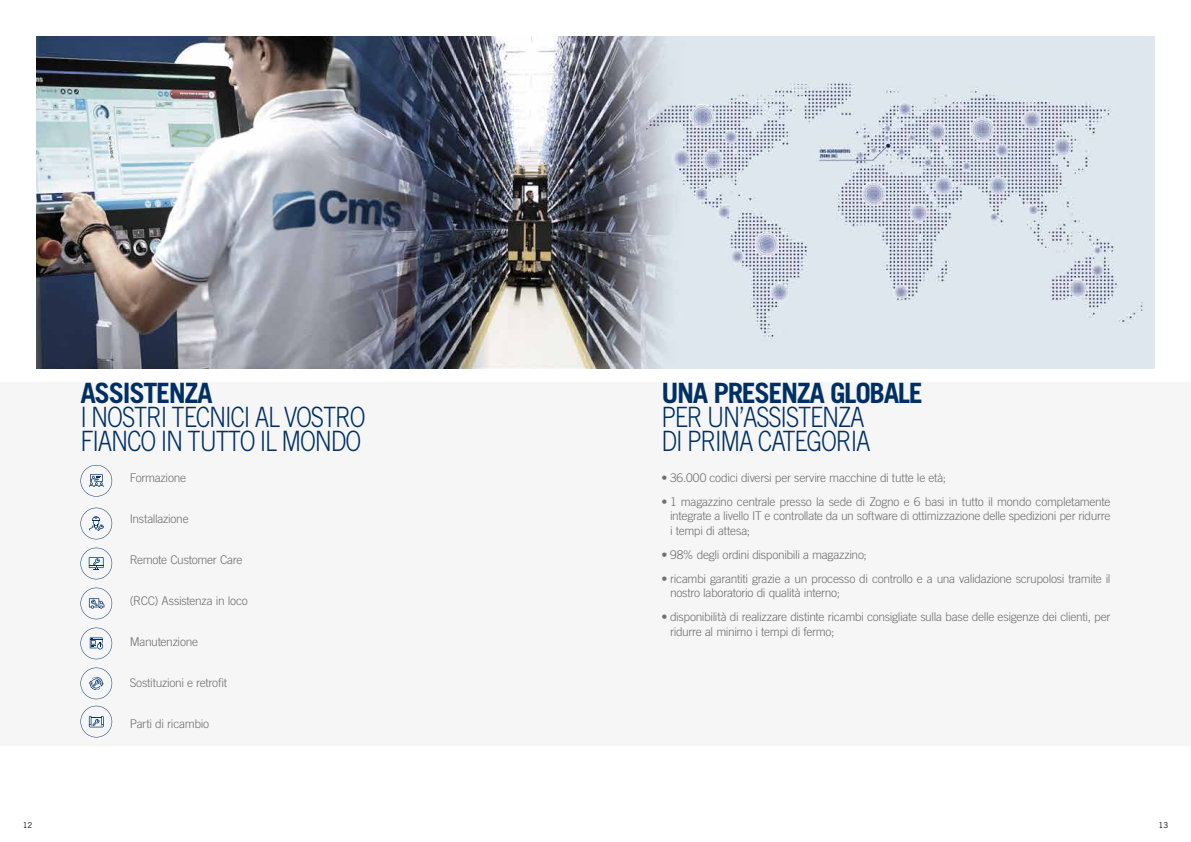
<style>
.page{position:relative;width:1191px;height:842px;background:#fff}
.page>*{position:absolute;margin:0;border:0;box-sizing:border-box;transform-origin:0 0}
.t1{font:300 28px/24px "Trade Gothic LT Std";letter-spacing:-.05em;color:#003063;scale:.85 1}
.t2{font:700 28px "Trade Gothic LT Std";letter-spacing:-.05em;color:#003063}
.t3{font:300 12px/14.4px "Trade Gothic LT Std";letter-spacing:-.025em;color:#706f6f}
.t4{font:8px "Trade Gothic LT Std";color:#000}
</style>
<div class="page">
<div style="left:0;top:382px;width:1191px;height:364px;background:#f6f6f6"></div>
<svg style="left:80px;top:465px;width:32px;height:32px"></svg>
<svg style="left:80px;top:628px;width:32px;height:31px"></svg>
<svg style="left:80px;top:706px;width:32px;height:31px"></svg>
<svg style="left:80px;top:508px;width:32px;height:31px"></svg>
<svg style="left:80px;top:588px;width:32px;height:31px"></svg>
<svg style="left:80px;top:668px;width:32px;height:31px"></svg>
<svg style="left:80px;top:548px;width:32px;height:31px"></svg>
<img style="left:36px;top:36px;width:1119px;height:333px">
<h1 class="t2" style="left:80px;top:375px;width:134px">ASSISTENZA</h1>
<h1 class="t1" style="left:80px;top:404px;width:337px">I NOSTRI TECNICI AL VOSTRO<br>FIANCO IN TUTTO IL MONDO</h1>
<p class="t3" style="left:130px;top:470px;width:58px">Formazione</p>
<p class="t3" style="left:130px;top:511px;width:60px">Installazione</p>
<p class="t3" style="left:130px;top:552px;width:114px">Remote Customer Care</p>
<p class="t3" style="left:130px;top:593px;width:120px">(RCC) Assistenza in loco</p>
<p class="t3" style="left:130px;top:634px;width:70px">Manutenzione</p>
<p class="t3" style="left:130px;top:675px;width:99px">Sostituzioni e retrofit</p>
<p class="t3" style="left:130px;top:716px;width:81px">Parti di ricambio</p>
<h1 class="t2" style="left:661px;top:375px;width:263px">UNA PRESENZA GLOBALE</h1>
<h1 class="t1" style="left:661px;top:404px;width:247px">PER UN’ASSISTENZA<br>DI PRIMA CATEGORIA</h1>
<p class="t3" style="left:661px;top:470px;width:286px">• 36.000 codici diversi per servire macchine di tutte le età;</p>
<p class="t3" style="left:670px;top:494px;width:442px;text-align:justify;text-indent:-9px">• 1 magazzino centrale presso la sede di Zogno e 6 basi in tutto il mondo completamente integrate a livello IT e controllate da un software di ottimizzazione delle spedizioni per ridurre i tempi di attesa;</p>
<p class="t3" style="left:661px;top:547px;width:207px">• 98% degli ordini disponibili a magazzino;</p>
<p class="t3" style="left:670px;top:571px;width:442px;text-indent:-9px">• ricambi garantiti grazie a un processo di controllo e a una validazione scrupolosi tramite il nostro laboratorio di qualità interno;</p>
<p class="t3" style="left:670px;top:609px;width:442px;text-indent:-9px">• disponibilità di realizzare distinte ricambi consigliate sulla base delle esigenze dei clienti, per ridurre al minimo i tempi di fermo;</p>
<p class="t4" style="left:23px;top:820px;width:11px">12</p>
<p class="t4" style="left:1158px;top:820px;width:11px">13</p>
</div>
